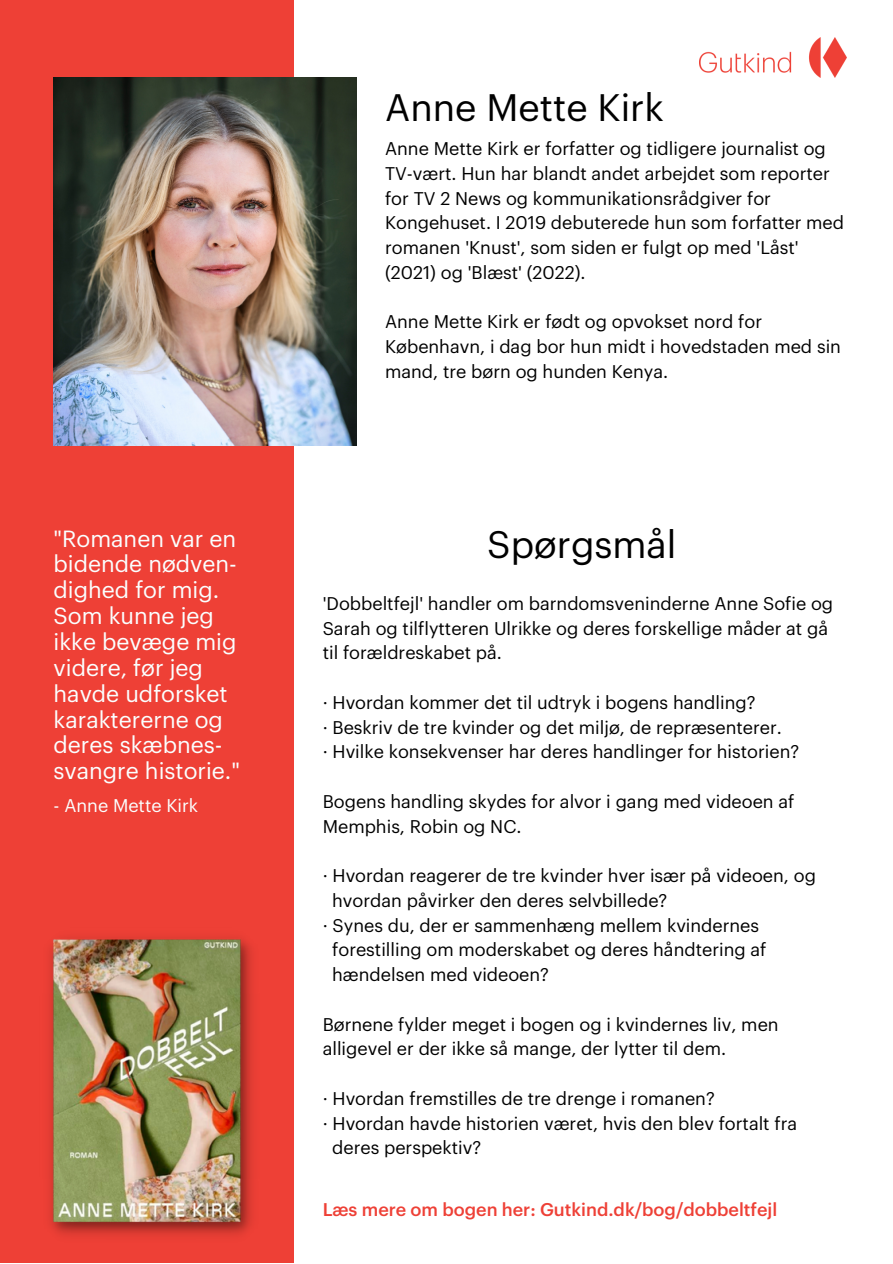
<style>
.page{position:relative;width:893px;height:1264px;background:#fff}
.page>*{position:absolute;margin:0;border:0;box-sizing:border-box;transform-origin:0 0}
.t1{font:37.5px "Graphik LC";color:#000}
.t2{font:22.95px/25.8px "Graphik LC";color:#fbffff}
.t3{font:18px/24.8px "Graphik LC";color:#000}
.t4{font:500 18px "Graphik LC";color:#ee4036}
.t5{font:18px "Graphik LC";color:#fbffff}
</style>
<div class="page">
<div style="left:0;top:0;width:293px;height:1262px;background:#ee4036"></div>
<img style="left:54px;top:77px;width:302px;height:368px">
<img style="left:699px;top:37px;width:147px;height:41px">
<img style="left:49px;top:937px;width:204px;height:299px">
<p class="t2" style="left:54px;top:526px;width:188px">"Romanen var en bidende nødven&shy;dighed for mig.<br>Som kunne jeg ikke bevæge mig videre, før jeg havde udforsket karaktererne og deres skæbnes&shy;svangre historie."</p>
<p class="t5" style="left:54px;top:797px;width:146px">- Anne Mette Kirk</p>
<h1 class="t1" style="left:385px;top:91px;width:280px">Anne Mette Kirk</h1>
<p class="t3" style="left:385px;top:137px;width:460px">Anne Mette Kirk er forfatter og tidligere journalist og TV-vært. Hun har blandt andet arbejdet som reporter for TV 2 News og kommunikationsrådgiver for Kongehuset. I 2019 debuterede hun som forfatter med romanen 'Knust', som siden er fulgt op med 'Låst' (2021) og 'Blæst' (2022).</p>
<p class="t3" style="left:385px;top:310px;width:457px">Anne Mette Kirk er født og opvokset nord for<br>København, i dag bor hun midt i hovedstaden med sin mand, tre børn og hunden Kenya.</p>
<h1 class="t1" style="left:487px;top:527px;width:191px">Spørgsmål</h1>
<p class="t3" style="left:323px;top:592px;width:512px">'Dobbeltfejl' handler om barndomsveninderne Anne Sofie og<br>Sarah og tilflytteren Ulrikke og deres forskellige måder at gå til forældreskabet på.</p>
<p class="t3" style="left:323px;top:690px;width:478px">· Hvordan kommer det til udtryk i bogens handling?<br>· Beskriv de tre kvinder og det miljø, de repræsenterer.<br>· Hvilke konsekvenser har deres handlinger for historien?</p>
<p class="t3" style="left:323px;top:789px;width:473px">Bogens handling skydes for alvor i gang med videoen af<br>Memphis, Robin og NC.</p>
<p class="t3" style="left:323px;top:864px;width:494px">· Hvordan reagerer de tre kvinder hver især på videoen, og</p>
<p class="t3" style="left:332px;top:888px;width:336px">hvordan påvirker den deres selvbillede?</p>
<p class="t3" style="left:323px;top:913px;width:438px">· Synes du, der er sammenhæng mellem kvindernes</p>
<p class="t3" style="left:332px;top:938px;width:435px">forestilling om moderskabet og deres håndtering af</p>
<p class="t3" style="left:332px;top:963px;width:218px">hændelsen med videoen?</p>
<p class="t3" style="left:323px;top:1012px;width:457px">Børnene fylder meget i bogen og i kvindernes liv, men alligevel er der ikke så mange, der lytter til dem.</p>
<p class="t3" style="left:323px;top:1086px;width:393px">· Hvordan fremstilles de tre drenge i romanen?</p>
<p class="t3" style="left:323px;top:1111px;width:476px">· Hvordan havde historien været, hvis den blev fortalt fra</p>
<p class="t3" style="left:332px;top:1136px;width:150px">deres perspektiv?</p>
<p class="t4" style="left:323px;top:1201px;width:456px">Læs mere om bogen her: Gutkind.dk/bog/dobbeltfejl</p>
</div>
